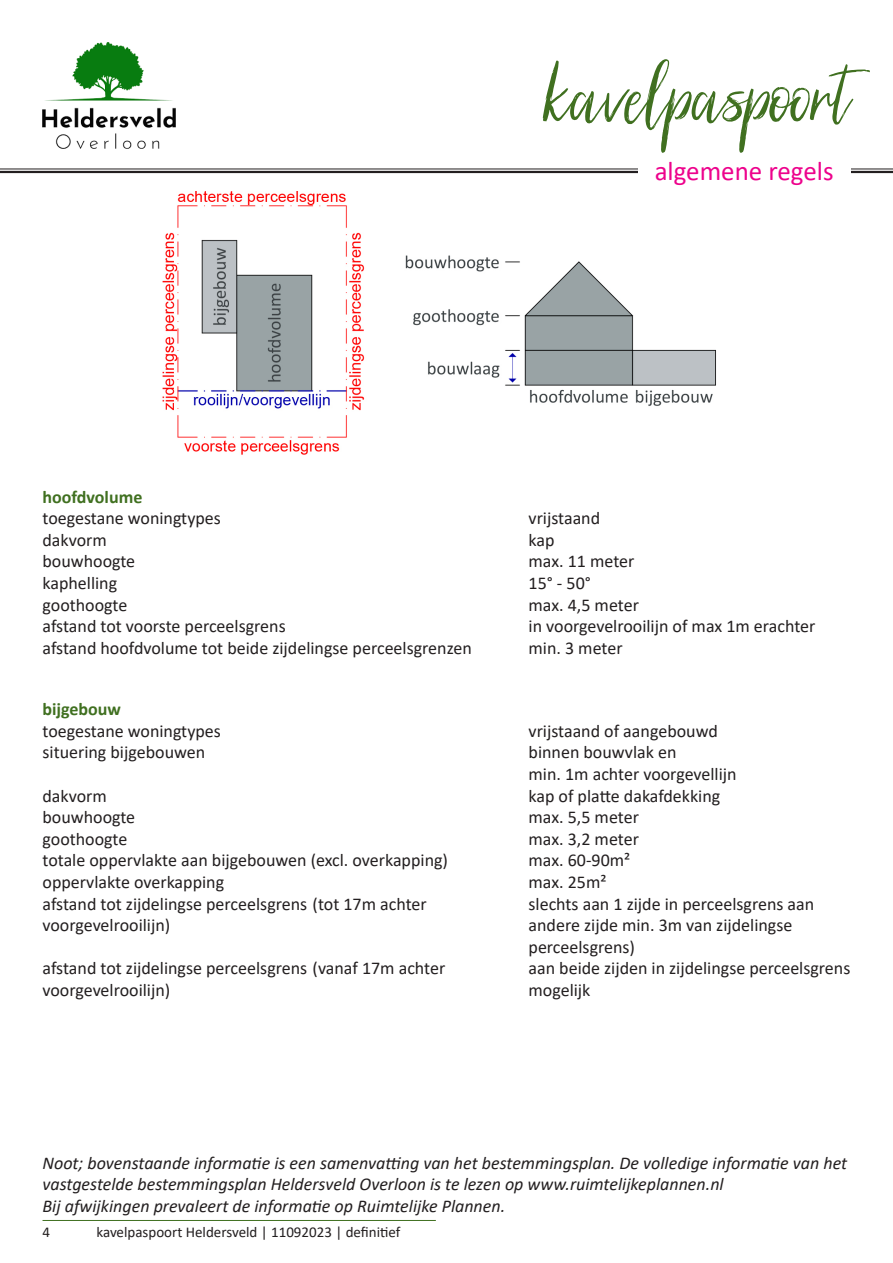
<style>
.page{position:relative;width:893px;height:1263px;background:#fff}
.page>*{position:absolute;margin:0;border:0;box-sizing:border-box;transform-origin:0 0}
.t1{font:108px "Silhouetto Script";color:#407020}
.t2{font:27px "Calibri";color:#ed028c}
.t3{font:18px/21.6px "Calibri";color:#231f20}
.t4{font:italic 18px/21.6px "Calibri";color:#231f20}
.t5{font:700 18px "Calibri";color:#407020}
.t6{font:15px "Calibri";color:#231f20}
</style>
<div class="page">
<img style="left:162px;top:191px;width:554px;height:264px">
<hr style="left:0;top:169px;width:893px;height:1px;background:#231f20">
<hr style="left:0;top:171px;width:893px;height:2px;background:#231f20">
<hr style="left:43px;top:1220px;width:393px;height:1px;background:#407020">
<div style="left:638px;top:153px;width:212px;height:34px;background:#fff"></div>
<img style="left:43px;top:43px;width:133px;height:106px">
<h1 class="t1" style="left:545px;top:48px;width:306px">kavelpaspoort</h1>
<h2 class="t2" style="left:655px;top:153px;width:180px">algemene regels</h2>
<p class="t5" style="left:43px;top:484px;width:101px">hoofdvolume</p>
<p class="t3" style="left:43px;top:507px;width:180px">toegestane woningtypes</p>
<p class="t3" style="left:529px;top:507px;width:73px">vrijstaand</p>
<p class="t3" style="left:43px;top:528px;width:66px">dakvorm</p>
<p class="t3" style="left:529px;top:528px;width:27px">kap</p>
<p class="t3" style="left:43px;top:550px;width:94px">bouwhoogte</p>
<p class="t3" style="left:529px;top:550px;width:107px">max. 11 meter</p>
<p class="t3" style="left:43px;top:572px;width:76px">kaphelling</p>
<p class="t3" style="left:529px;top:572px;width:64px">15° - 50°</p>
<p class="t3" style="left:43px;top:593px;width:86px">goothoogte</p>
<p class="t3" style="left:529px;top:593px;width:112px">max. 4,5 meter</p>
<p class="t3" style="left:43px;top:615px;width:245px">afstand tot voorste perceelsgrens</p>
<p class="t3" style="left:529px;top:615px;width:288px">in voorgevelrooilijn of max 1m erachter</p>
<p class="t3" style="left:43px;top:636px;width:431px">afstand hoofdvolume tot beide zijdelingse perceelsgrenzen</p>
<p class="t3" style="left:529px;top:636px;width:96px">min. 3 meter</p>
<p class="t5" style="left:43px;top:696px;width:80px">bijgebouw</p>
<p class="t3" style="left:43px;top:719px;width:180px">toegestane woningtypes</p>
<p class="t3" style="left:529px;top:719px;width:191px">vrijstaand of aangebouwd</p>
<p class="t3" style="left:43px;top:741px;width:164px">situering bijgebouwen</p>
<p class="t3" style="left:529px;top:741px;width:210px">binnen bouwvlak en<br>min. 1m achter voorgevellijn</p>
<p class="t3" style="left:43px;top:784px;width:66px">dakvorm</p>
<p class="t3" style="left:529px;top:784px;width:193px">kap of platte dakafdekking</p>
<p class="t3" style="left:43px;top:806px;width:94px">bouwhoogte</p>
<p class="t3" style="left:529px;top:806px;width:112px">max. 5,5 meter</p>
<p class="t3" style="left:43px;top:827px;width:86px">goothoogte</p>
<p class="t3" style="left:529px;top:827px;width:112px">max. 3,2 meter</p>
<p class="t3" style="left:43px;top:849px;width:407px">totale oppervlakte aan bijgebouwen (excl. overkapping)</p>
<p class="t3" style="left:529px;top:849px;width:103px">max. 60-90m²</p>
<p class="t3" style="left:43px;top:871px;width:183px">oppervlakte overkapping</p>
<p class="t3" style="left:529px;top:871px;width:79px">max. 25m²</p>
<p class="t3" style="left:43px;top:892px;width:386px">afstand tot zijdelingse perceelsgrens (tot 17m achter</p>
<p class="t3" style="left:529px;top:892px;width:287px">slechts aan 1 zijde in perceelsgrens aan</p>
<p class="t3" style="left:43px;top:914px;width:129px">voorgevelrooilijn)</p>
<p class="t3" style="left:529px;top:914px;width:265px">andere zijde min. 3m van zijdelingse perceelsgrens)</p>
<p class="t3" style="left:43px;top:957px;width:404px">afstand tot zijdelingse perceelsgrens (vanaf 17m achter</p>
<p class="t3" style="left:529px;top:957px;width:323px">aan beide zijden in zijdelingse perceelsgrens</p>
<p class="t3" style="left:43px;top:979px;width:129px">voorgevelrooilijn)</p>
<p class="t3" style="left:529px;top:979px;width:63px">mogelijk</p>
<p class="t4" style="left:43px;top:1151px;width:806px">Noot; bovenstaande informatie is een samenvatting van het bestemmingsplan. De volledige informatie van het vastgestelde bestemmingsplan Heldersveld Overloon is te lezen op www.ruimtelijkeplannen.nl<br>Bij afwijkingen prevaleert de informatie op Ruimtelijke Plannen.</p>
<p class="t6" style="left:43px;top:1221px;width:9px">4</p>
<p class="t6" style="left:97px;top:1221px;width:305px">kavelpaspoort Heldersveld | 11092023 | definitief</p>
</div>
